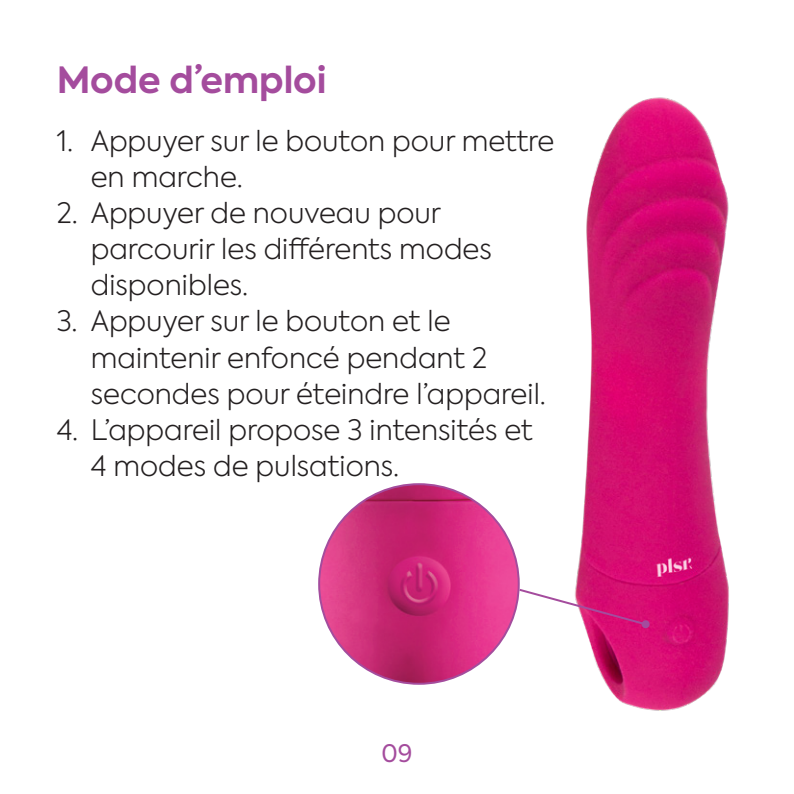
<style>
.page{position:relative;width:794px;height:794px;background:#fff}
.page>*{position:absolute;margin:0;border:0;box-sizing:border-box;transform-origin:0 0}
.Section_header{font:700 36px "Axiforma";color:#a44c9d}
.t1{font:300 28px/36px "Axiforma";color:#231f20}
.Page_Number{font:24px "Axiforma";color:#a44c9d}
</style>
<div class="page">
<img style="left:319px;top:484px;width:200px;height:200px;border-radius:100px">
<img style="left:513px;top:97px;width:216px;height:614px">
<svg style="left:517px;top:587px;width:131px;height:39px"></svg>
<div style="left:641px;top:620px;width:8px;height:8px;background:#a44c9d;border-radius:50%"></div>
<p class="Section_header" style="left:57px;top:55px;width:271px">Mode d’emploi</p>
<p class="t1" style="left:91px;top:123px;width:465px;text-indent:-34px">1. Appuyer sur le bouton pour mettre en marche.</p>
<p class="t1" style="left:91px;top:195px;width:403px;text-indent:-34px">2. Appuyer de nouveau pour parcourir les différents modes disponibles.</p>
<p class="t1" style="left:91px;top:303px;width:457px;text-indent:-34px">3. Appuyer sur le bouton et le maintenir enfoncé pendant 2 secondes pour éteindre l’appareil.</p>
<p class="t1" style="left:91px;top:411px;width:443px;text-indent:-34px">4. L’appareil propose 3 intensités et<br>4 modes de pulsations.</p>
<p class="Page_Number" style="left:381px;top:738px;width:32px">09</p>
</div>
